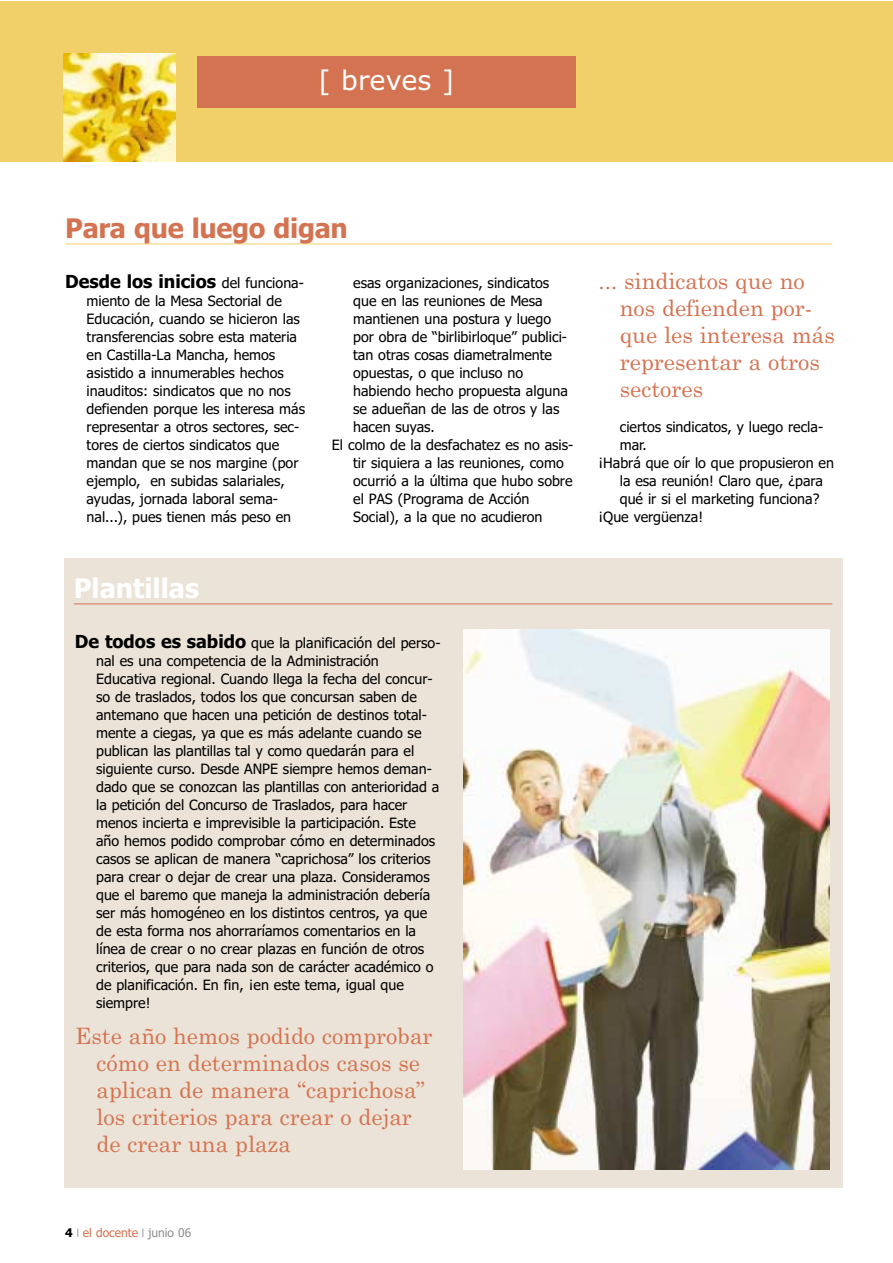
<style>
.page{position:relative;width:893px;height:1263px;background:#fff}
.page>*{position:absolute;margin:0;border:0;box-sizing:border-box;transform-origin:0 0}
.t1{font:700 27px "Tahoma";letter-spacing:-.015em;color:#d47351}
.t2{font:700 27px "Tahoma";color:#fff}
.t3{font:27px "Verdana";color:#fff}
.t4{font:22.5px/27px "Century Schoolbook";color:#d47351}
.t5{font:700 18px "Tahoma";color:#000}
.t6{font:14.25px/18px "Tahoma";color:#000}
.t7{font:12px "Tahoma";color:#d47351}
.s1{font-weight:400;font-size:14.25px}
.s2{font-weight:700;font-size:18px}
.s3{font-weight:700;color:#000}
.s4{color:#8f8f8f}
</style>
<div class="page">
<div style="left:0;top:2px;width:892px;height:160px;background:#f1cf69"></div>
<img style="left:64px;top:54px;width:112px;height:108px">
<div style="left:64px;top:558px;width:778px;height:630px;background:#ebe3d7"></div>
<hr style="left:74px;top:604px;width:758px;height:1px;background:#d47351">
<div style="left:197px;top:56px;width:378px;height:52px;background:#d47351"></div>
<hr style="left:65px;top:244px;width:767px;height:1px;background:#f1cf69">
<img style="left:463px;top:630px;width:366px;height:540px">
<h1 class="t3" style="left:318px;top:69px;width:137px">[ breves ]</h1>
<h1 class="t1" style="left:65px;top:217px;width:284px">Para que luego digan</h1>
<p class="t5" style="left:65px;top:274px;width:240px">Desde los inicios <span class="s1">del funciona-</span></p>
<p class="t6" style="left:87px;top:293px;width:220px">miento de la Mesa Sectorial de<br>Educación, cuando se hicieron las transferencias sobre esta materia en Castilla-La Mancha, hemos asistido a innumerables hechos inauditos: sindicatos que no nos defienden porque les interesa más representar a otros sectores, sec&shy;tores de ciertos sindicatos que mandan que se nos margine (por ejemplo, en subidas salariales, ayudas, jornada laboral sema&shy;nal...), pues tienen más peso en</p>
<h1 class="t2" style="left:74px;top:577px;width:127px">Plantillas</h1>
<p class="t6" style="left:353px;top:275px;width:197px">esas organizaciones, sindicatos</p>
<p class="t6" style="left:353px;top:293px;width:191px">que en las reuniones de Mesa</p>
<p class="t6" style="left:353px;top:311px;width:199px">mantienen una postura y luego</p>
<p class="t6" style="left:353px;top:329px;width:215px">por obra de “birlibirloque” publici-</p>
<p class="t6" style="left:353px;top:347px;width:200px">tan otras cosas diametralmente</p>
<p class="t6" style="left:353px;top:365px;width:171px">opuestas, o que incluso no</p>
<p class="t6" style="left:353px;top:383px;width:216px">habiendo hecho propuesta alguna</p>
<p class="t6" style="left:353px;top:401px;width:208px">se adueñan de las de otros y las</p>
<p class="t6" style="left:353px;top:419px;width:83px">hacen suyas.</p>
<p class="t6" style="left:332px;top:437px;width:243px">El colmo de la desfachatez es no asis-</p>
<p class="t6" style="left:353px;top:455px;width:212px">tir siquiera a las reuniones, como</p>
<p class="t6" style="left:353px;top:473px;width:221px">ocurrió a la última que hubo sobre</p>
<p class="t6" style="left:353px;top:491px;width:178px">el PAS (Programa de Acción</p>
<p class="t6" style="left:353px;top:509px;width:191px">Social), a la que no acudieron</p>
<p class="t6" style="left:96px;top:635px;width:346px;text-indent:-21px"><span class="s2">De todos es sabido</span> que la planificación del perso&shy;nal es una competencia de la Administración Educativa regional. Cuando llega la fecha del concur&shy;so de traslados, todos los que concursan saben de antemano que hacen una petición de destinos total&shy;mente a ciegas, ya que es más adelante cuando se publican las plantillas tal y como quedarán para el siguiente curso. Desde ANPE siempre hemos deman&shy;dado que se conozcan las plantillas con anterioridad a la petición del Concurso de Traslados, para hacer menos incierta e imprevisible la participación. Este año hemos podido comprobar cómo en determinados casos se aplican de manera “caprichosa” los criterios para crear o dejar de crear una plaza. Consideramos que el baremo que maneja la administración debería ser más homogéneo en los distintos centros, ya que de esta forma nos ahorraríamos comentarios en la línea de crear o no crear plazas en función de otros criterios, que para nada son de carácter académico o de planificación. En fin, ¡en este tema, igual que siempre!</p>
<h2 class="t4" style="left:96px;top:1024px;width:337px;text-indent:-21px">Este año hemos podido comprobar cómo en determinados casos se aplican de manera “caprichosa” los criterios para crear o dejar de crear una plaza</h2>
<h2 class="t4" style="left:619px;top:269px;width:216px;text-indent:-21px">... sindicatos que no nos defienden por&shy;que les interesa más representar a otros sectores</h2>
<p class="t6" style="left:619px;top:419px;width:205px">ciertos sindicatos, y luego recla-</p>
<p class="t6" style="left:619px;top:437px;width:28px">mar.</p>
<p class="t6" style="left:598px;top:455px;width:237px">¡Habrá que oír lo que propusieron en</p>
<p class="t6" style="left:619px;top:473px;width:205px">la esa reunión! Claro que, ¿para</p>
<p class="t6" style="left:619px;top:491px;width:201px">qué ir si el marketing funciona?</p>
<p class="t6" style="left:598px;top:509px;width:106px">¡Que vergüenza!</p>
<p class="t7" style="left:65px;top:1228px;width:127px"><span class="s3">4</span> <span class="s4">❘</span> el docente <span class="s4">❘ junio 06</span></p>
</div>
